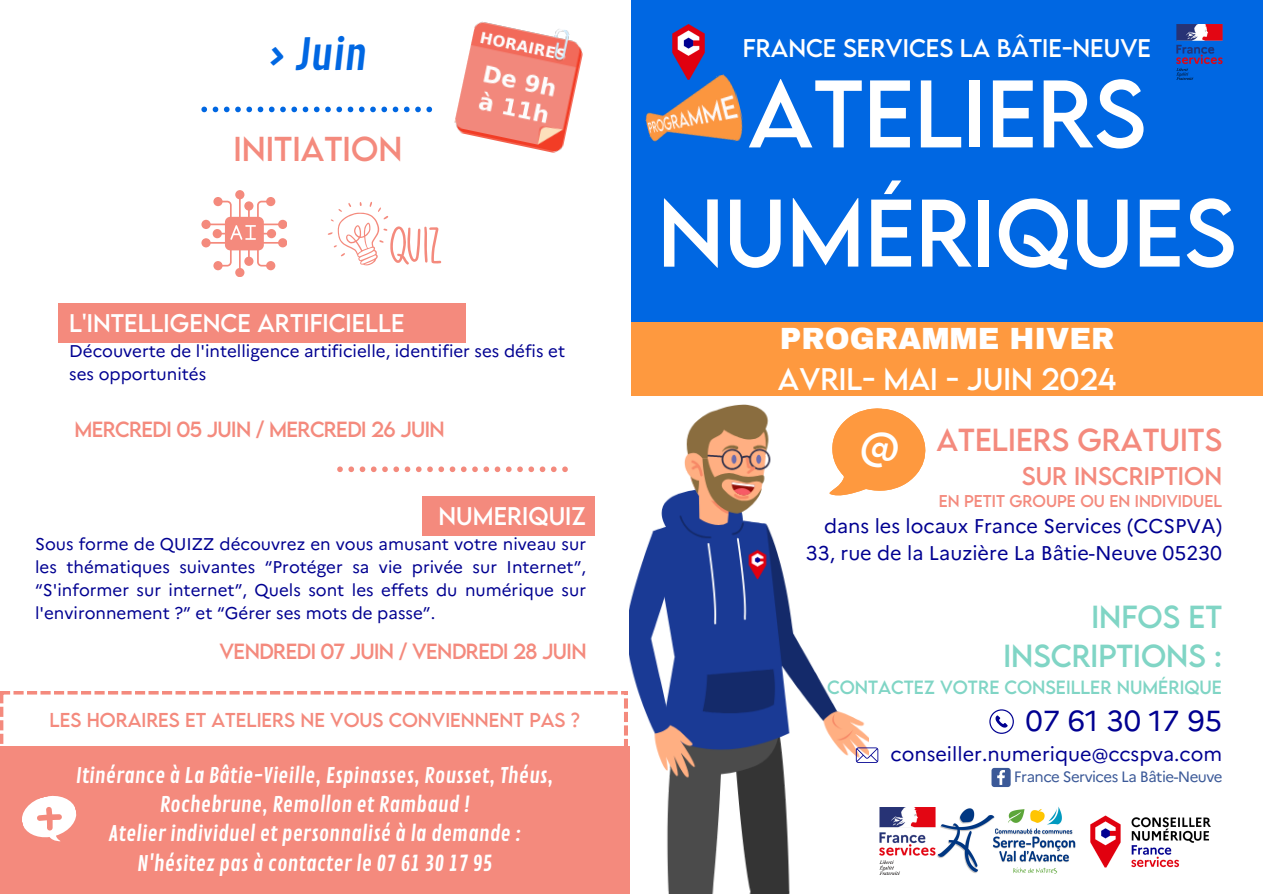
<style>
.page{position:relative;width:1263px;height:894px;background:#fff}
.page>*{position:absolute;margin:0;border:0;box-sizing:border-box;transform-origin:0 0}
.t1{font:85.05px/119.1px "LEMONMILK";color:#fff;text-align:center}
.t2{font:43.2px "Contrail One";color:#0067e2}
.t3{font:30.75px "LEMONMILK";color:#f48a7d}
.t4{font:900 30px "Archivo";color:#fff}
.t5{font:28.95px "Marianne";color:#000091}
.t6{font:28.35px "LEMONMILK";color:#80d5c5}
.t7{font:28.35px "LEMONMILK";color:#f48a7d}
.t8{font:27.75px "LEMONMILK";color:#fff}
.t9{font:22.65px "LEMONMILK";color:#fff}
.t10{font:22.65px "LEMONMILK";letter-spacing:.1em;color:#fff}
.t11{font:22.65px "LEMONMILK";color:#f48a7d}
.t12{font:21px/29.2px "Contrail One";color:#fff;text-align:center}
.t13{font:19.8px "Marianne";color:#000091}
.t14{font:19.5px "LEMONMILK";letter-spacing:-.03em;color:#f48a7d}
.t15{font:17.85px "LEMONMILK";letter-spacing:.13em;color:#f48a7d}
.t16{font:16.95px/22.8px "Marianne";color:#000091}
.t17{font:16.95px "LEMONMILK";letter-spacing:.14em;color:#80d5c5}
.t18{font:15.15px "LEMONMILK";letter-spacing:.115em;color:#f48a7d}
.t19{font:15px "Marianne";letter-spacing:-.035em;color:#3b5998}
</style>
<div class="page">
<img style="left:1090px;top:815px;width:121px;height:53px">
<div style="left:631px;top:0;width:632px;height:322px;background:#0067e2"></div>
<img style="left:672px;top:24px;width:33px;height:49px">
<img style="left:1176px;top:24px;width:47px;height:55px">
<div style="left:631px;top:322px;width:632px;height:73px;background:#fe993f"></div>
<img style="left:880px;top:807px;width:55px;height:67px">
<svg style="left:989px;top:709px;width:25px;height:24px"></svg>
<img style="left:630px;top:404px;width:238px;height:489px">
<svg style="left:856px;top:747px;width:22px;height:15px"></svg>
<img style="left:645px;top:73px;width:98px;height:69px">
<svg style="left:991px;top:767px;width:20px;height:19px"></svg>
<img style="left:937px;top:807px;width:139px;height:67px">
<svg style="left:0;top:691px;width:627px;height:55px"></svg>
<div style="left:0;top:746px;width:630px;height:147px;background:#f48a7d"></div>
<svg style="left:22px;top:795px;width:55px;height:47px"></svg>
<svg style="left:201px;top:107px;width:231px;height:5px"></svg>
<svg style="left:337px;top:466px;width:231px;height:6px"></svg>
<img style="left:454px;top:21px;width:129px;height:132px">
<div style="left:422px;top:496px;width:172px;height:40px;background:#f48a7d"></div>
<div style="left:58px;top:303px;width:408px;height:39px;background:#f48a7d"></div>
<hr style="left:239px;top:197px;width:2px;height:21px;background:#f48a7d">
<div style="left:235px;top:190px;width:9px;height:9px;background:#f48a7d;border-radius:50%"></div>
<div style="left:266px;top:197px;width:9px;height:9px;background:#f48a7d;border-radius:50%"></div>
<div style="left:213px;top:197px;width:10px;height:9px;background:#f48a7d;border-radius:50%"></div>
<div style="left:278px;top:220px;width:9px;height:9px;background:#f48a7d;border-radius:50%"></div>
<div style="left:278px;top:238px;width:9px;height:9px;background:#f48a7d;border-radius:50%"></div>
<hr style="left:239px;top:249px;width:2px;height:20px;background:#f48a7d">
<div style="left:235px;top:268px;width:9px;height:9px;background:#f48a7d;border-radius:50%"></div>
<div style="left:266px;top:261px;width:9px;height:9px;background:#f48a7d;border-radius:50%"></div>
<div style="left:213px;top:261px;width:10px;height:9px;background:#f48a7d;border-radius:50%"></div>
<div style="left:201px;top:220px;width:10px;height:9px;background:#f48a7d;border-radius:50%"></div>
<svg style="left:209px;top:201px;width:71px;height:65px"></svg>
<div style="left:201px;top:238px;width:10px;height:9px;background:#f48a7d;border-radius:50%"></div>
<svg style="left:327px;top:201px;width:115px;height:65px"></svg>
<svg style="left:827px;top:404px;width:99px;height:98px"></svg>
<p class="t2" style="left:267px;top:29px;width:102px">&gt; Juin</p>
<p class="t3" style="left:233px;top:127px;width:171px">INITIATION</p>
<p class="t9" style="left:743px;top:32px;width:410px">FRANCE SERVICES LA BÂTIE-NEUVE</p>
<p class="t1" style="left:658px;top:52px;width:580px">ATELIERS<br>NUMÉRIQUES</p>
<p class="t10" style="left:69px;top:307px;width:334px">L'INTELLIGENCE ARTIFICIELLE</p>
<p class="t16" style="left:69px;top:338px;width:497px">Découverte de l'intelligence artificielle, identifier ses défis et ses opportunités</p>
<p class="t14" style="left:74px;top:415px;width:372px">MERCREDI 05 JUIN / MERCREDI 26 JUIN</p>
<p class="t4" style="left:780px;top:322px;width:336px">PROGRAMME HIVER</p>
<p class="t8" style="left:778px;top:359px;width:340px">AVRIL- MAI - JUIN 2024</p>
<p class="t7" style="left:936px;top:420px;width:287px">ATELIERS GRATUITS</p>
<p class="t11" style="left:1022px;top:460px;width:202px">SUR INSCRIPTION</p>
<p class="t18" style="left:939px;top:491px;width:283px">EN PETIT GROUPE OU EN INDIVIDUEL</p>
<h5 class="t13" style="left:824px;top:510px;width:400px">dans les locaux France Services (CCSPVA)</h5>
<p class="t13" style="left:806px;top:537px;width:418px">33, rue de la Lauzière La Bâtie-Neuve 05230</p>
<p class="t9" style="left:438px;top:500px;width:147px">NUMERIQUIZ</p>
<p class="t16" style="left:35px;top:531px;width:552px;text-align:justify">Sous forme de QUIZZ découvrez en vous amusant votre niveau sur les thématiques suivantes “Protéger sa vie privée sur Internet”, “S'informer sur internet”, Quels sont les effets du numérique sur l'environnement ?” et “Gérer ses mots de passe”.</p>
<p class="t14" style="left:219px;top:637px;width:369px">VENDREDI 07 JUIN / VENDREDI 28 JUIN</p>
<h4 class="t6" style="left:1091px;top:597px;width:131px">INFOS ET</h4>
<p class="t6" style="left:1003px;top:636px;width:220px">INSCRIPTIONS :</p>
<h1 class="t17" style="left:827px;top:675px;width:394px">CONTACTEZ VOTRE CONSEILLER NUMÉRIQUE</h1>
<p class="t5" style="left:1025px;top:698px;width:198px">07 61 30 17 95</p>
<h3 class="t13" style="left:890px;top:738px;width:333px">conseiller.numerique@ccspva.com</h3>
<p class="t15" style="left:50px;top:707px;width:532px">LES HORAIRES ET ATELIERS NE VOUS CONVIENNENT PAS ?</p>
<p class="t12" style="left:76px;top:761px;width:479px">Itinérance à La Bâtie-Vieille, Espinasses, Rousset, Théus,</p>
<p class="t19" style="left:1014px;top:765px;width:210px">France Services La Bâtie-Neuve</p>
<p class="t12" style="left:109px;top:790px;width:414px">Rochebrune, Remollon et Rambaud !<br>Atelier individuel et personnalisé à la demande :<br>N'hésitez pas à contacter le 07 61 30 17 95</p>
</div>
